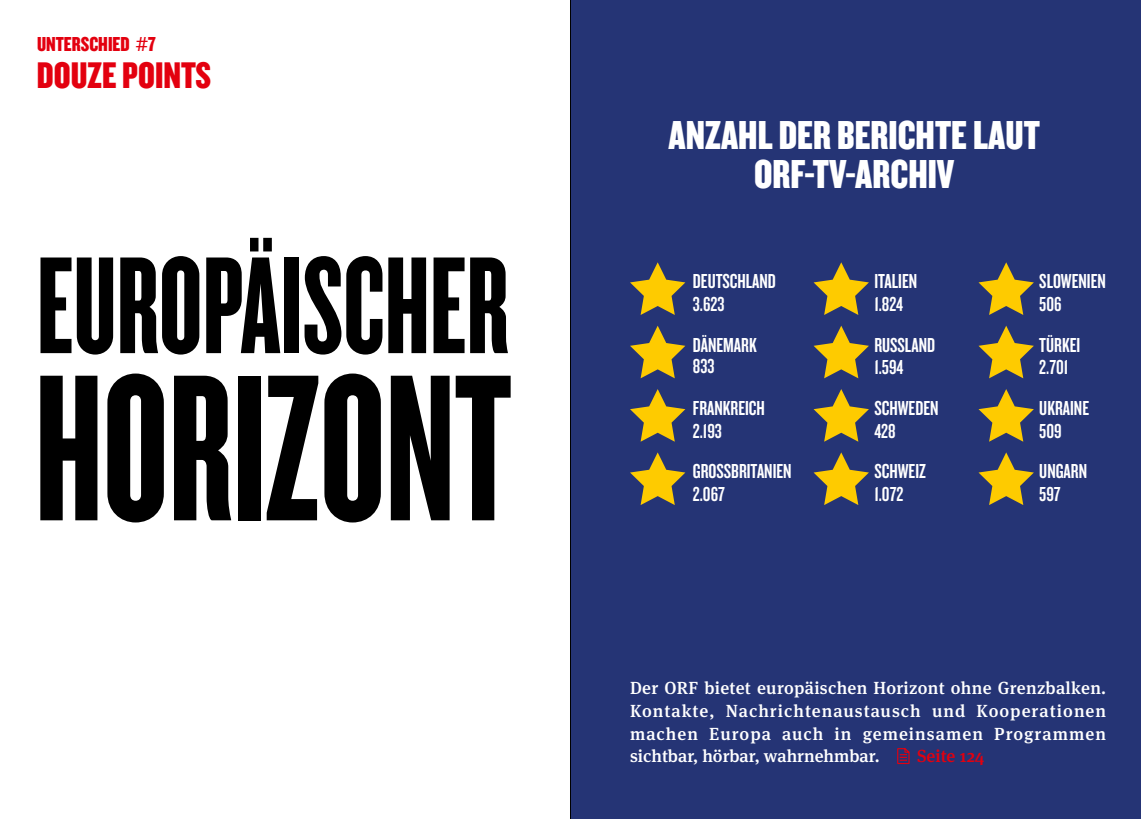
<style>
.page{position:relative;width:1141px;height:819px;background:#fff}
.page>*{position:absolute;margin:0;border:0;box-sizing:border-box;transform-origin:0 0}
.t1{font:217px "Knockout HTF67 Full Bantamwt";color:#000}
.t2{font:143.5px "Knockout HTF67 Full Bantamwt";color:#000}
.t3{font:42px/38.5px "Knockout HTF69 Full Liteweight";color:#fff;text-align:center}
.t4{font:38.5px "Knockout HTF69 Full Liteweight";color:#e3000f}
.t5{font:21px/22.8px "Knockout HTF48 Featherweight";color:#fff}
.t6{font:21px "Knockout HTF69 Full Liteweight";color:#e3000f}
.t7{font:500 17.5px/22.8px "Meta Serif Pro";color:#fff;text-align:justify}
.t8{font:500 17.5px "Meta Serif Pro";color:#e3000f}
</style>
<div class="page">
<div style="left:570px;top:0;width:571px;height:819px;background:#253475"></div>
<svg style="left:630px;top:262px;width:55px;height:53px"></svg>
<svg style="left:814px;top:262px;width:55px;height:53px"></svg>
<svg style="left:978px;top:262px;width:56px;height:53px"></svg>
<svg style="left:630px;top:325px;width:55px;height:53px"></svg>
<svg style="left:814px;top:325px;width:55px;height:53px"></svg>
<svg style="left:978px;top:325px;width:56px;height:53px"></svg>
<svg style="left:630px;top:389px;width:55px;height:52px"></svg>
<svg style="left:814px;top:389px;width:55px;height:52px"></svg>
<svg style="left:978px;top:389px;width:56px;height:52px"></svg>
<svg style="left:630px;top:452px;width:55px;height:53px"></svg>
<svg style="left:814px;top:452px;width:55px;height:53px"></svg>
<svg style="left:978px;top:452px;width:56px;height:53px"></svg>
<svg style="left:897px;top:748px;width:13px;height:16px"></svg>
<hr style="left:570px;top:0;width:1px;height:819px;background:#000">
<p class="t6" style="left:37px;top:33px;width:121px">UNTERSCHIED #7</p>
<h3 class="t4" style="left:37px;top:55px;width:176px">DOUZE POINTS</h3>
<h2 class="t2" style="left:37px;top:233px;width:474px">EUROPÄISCHER</h2>
<h1 class="t1" style="left:35px;top:339px;width:478px">HORIZONT</h1>
<h3 class="t3" style="left:669px;top:117px;width:373px">ANZAHL DER BERICHTE LAUT<br>ORF-TV-ARCHIV</h3>
<p class="t5" style="left:693px;top:270px;width:85px">DEUTSCHLAND<br>3.623</p>
<p class="t5" style="left:693px;top:334px;width:65px;line-height:21px">DÄNEMARK<br>833</p>
<p class="t5" style="left:874px;top:270px;width:44px">ITALIEN<br>1.824</p>
<p class="t5" style="left:874px;top:333px;width:62px">RUSSLAND<br>1.594</p>
<p class="t5" style="left:1039px;top:270px;width:68px">SLOWENIEN<br>506</p>
<p class="t5" style="left:1039px;top:333px;width:43px">TÜRKEI<br>2.701</p>
<p class="t5" style="left:693px;top:397px;width:74px">FRANKREICH<br>2.193</p>
<p class="t5" style="left:874px;top:397px;width:66px">SCHWEDEN<br>428</p>
<p class="t5" style="left:1039px;top:397px;width:51px">UKRAINE<br>509</p>
<p class="t5" style="left:693px;top:460px;width:100px">GROSSBRITANIEN<br>2.067</p>
<p class="t5" style="left:874px;top:460px;width:53px">SCHWEIZ<br>1.072</p>
<p class="t5" style="left:1039px;top:460px;width:49px">UNGARN<br>597</p>
<p class="t7" style="left:630px;top:675px;width:478px">Der ORF bietet europäischen Horizont ohne Grenzbalken.<br>Kontakte, Nachrichtenaustausch und Kooperationen machen Europa auch in gemeinsamen Programmen sichtbar, hörbar, wahrnehmbar.</p>
<p class="t8" style="left:917px;top:742px;width:69px">Seite 124</p>
</div>
